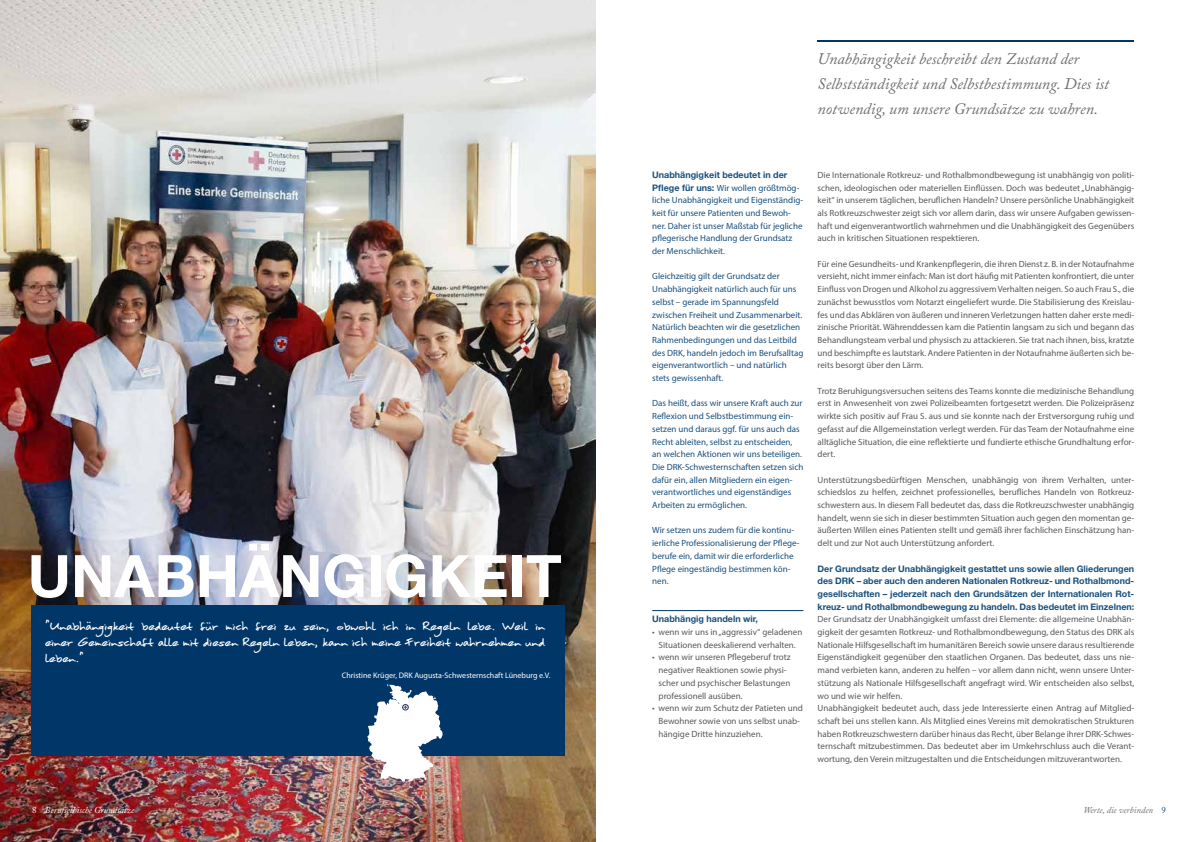
<style>
.page{position:relative;width:1191px;height:842px;background:#fff}
.page>*{position:absolute;margin:0;border:0;box-sizing:border-box;transform-origin:0 0}
.t1{font:700 58.5px "Helvetica Neue";color:#fff}
.t2{font:italic 16px/25.4px "Adobe Caslon Pro";color:#6d6e71}
.t3{font:13px/16px "Moan Hand";color:#fff;text-align:justify}
.t4{font:9px/12.7px "Myriad Pro";color:#58595b;text-align:justify}
.t5{font:9px/12.7px "Myriad Pro";color:#18507e}
.t6{font:700 9px/12.7px "Helvetica Neue";color:#18507e;text-align:justify}
.t7{font:italic 9px "Adobe Caslon Pro";color:#fff}
.t8{font:italic 9px "Adobe Caslon Pro";color:#6d6e71}
.t9{font:8px "Myriad Pro";color:#fff}
.s1{font-style:normal}
.s2{font-family:"Helvetica Neue";font-weight:700}
.s3{font-style:normal;color:#18507e}
</style>
<div class="page">
<hr style="left:817px;top:40px;width:317px;height:2px;background:#003768">
<hr style="left:652px;top:610px;width:151px;height:1px;background:#003768">
<img style="left:0;top:0;width:595px;height:842px">
<div style="left:31px;top:605px;width:533px;height:150px;background:#003768"></div>
<img style="left:367px;top:683px;width:75px;height:99px">
<h1 class="t1" style="left:28px;top:540px;width:535px">UNABHÄNGIGKEIT</h1>
<h3 class="t3" style="left:45px;top:617px;width:501px">„Unabhängigkeit bedeutet für mich frei zu sein, obwohl ich in Regeln lebe. Weil in einer Gemeinschaft alle mit diesen Regeln leben, kann ich meine Freiheit wahrnehmen und leben.“</h3>
<p class="t9" style="left:342px;top:670px;width:210px">Christine Krüger, DRK Augusta-Schwesternschaft Lüneburg e.V.</p>
<p class="t7" style="left:32px;top:804px;width:104px"><span class="s1">8</span> Berufsethische Grundsätze</p>
<h2 class="t2" style="left:817px;top:45px;width:293px">Unabhängigkeit beschreibt den Zustand der<br>Selbstständigkeit und Selbstbestimmung. Dies ist notwendig, um unsere Grundsätze zu wahren.</h2>
<p class="t6" style="left:652px;top:168px;width:137px">Unabhängigkeit bedeutet in der</p>
<p class="t5" style="left:652px;top:181px;width:152px"><span class="s2">Pflege für uns:</span> Wir wollen größtmög&shy;liche Unabhängigkeit und Eigenständig&shy;keit für unsere Patienten und Bewoh&shy;ner. Daher ist unser Maßstab für jegliche pflegerische Handlung der Grundsatz der Menschlichkeit.</p>
<p class="t5" style="left:652px;top:270px;width:153px">Gleichzeitig gilt der Grundsatz der Unabhängigkeit natürlich auch für uns selbst – gerade im Spannungsfeld zwischen Freiheit und Zusammenarbeit.<br>Natürlich beachten wir die gesetzlichen Rahmenbedingungen und das Leitbild des DRK, handeln jedoch im Berufsalltag eigenverantwortlich – und natürlich stets gewissenhaft.</p>
<p class="t5" style="left:652px;top:397px;width:153px">Das heißt, dass wir unsere Kraft auch zur Reflexion und Selbstbestimmung ein&shy;setzen und daraus ggf. für uns auch das Recht ableiten, selbst zu entscheiden, an welchen Aktionen wir uns beteiligen.<br>Die DRK-Schwesternschaften setzen sich dafür ein, allen Mitgliedern ein eigen&shy;verantwortliches und eigenständiges Arbeiten zu ermöglichen.</p>
<p class="t5" style="left:652px;top:524px;width:149px">Wir setzen uns zudem für die kontinu&shy;ierliche Professionalisierung der Pflege&shy;berufe ein, damit wir die erforderliche<br>Pflege eingeständig bestimmen kön&shy;nen.</p>
<p class="t6" style="left:652px;top:613px;width:107px">Unabhängig handeln wir,</p>
<p class="t4" style="left:652px;top:625px;width:152px;text-align:center">• wenn wir uns in „aggressiv“ geladenen<br>Situationen deeskalierend verhalten.</p>
<p class="t4" style="left:658px;top:651px;width:134px;text-align:left;text-indent:-6px">• wenn wir unseren Pflegeberuf trotz negativer Reaktionen sowie physi&shy;scher und psychischer Belastungen professionell ausüben.</p>
<p class="t4" style="left:658px;top:702px;width:146px;text-align:left;text-indent:-6px">• wenn wir zum Schutz der Patieten und<br>Bewohner sowie von uns selbst unab&shy;hängige Dritte hinzuziehen.</p>
<p class="t4" style="left:817px;top:168px;width:318px">Die Internationale Rotkreuz- und Rothalbmondbewegung ist unabhängig von politi&shy;schen, ideologischen oder materiellen Einflüssen. Doch was bedeutet „Unabhängig&shy;keit“ in unserem täglichen, beruflichen Handeln? Unsere persönliche Unabhängigkeit als Rotkreuzschwester zeigt sich vor allem darin, dass wir unsere Aufgaben gewissen&shy;haft und eigenverantwortlich wahrnehmen und die Unabhängigkeit des Gegenübers auch in kritischen Situationen respektieren.</p>
<p class="t4" style="left:817px;top:257px;width:318px">Für eine Gesundheits- und Krankenpflegerin, die ihren Dienst z. B. in der Notaufnahme versieht, nicht immer einfach: Man ist dort häufig mit Patienten konfrontiert, die unter Einfluss von Drogen und Alkohol zu aggressivem Verhalten neigen. So auch Frau S., die zunächst bewusstlos vom Notarzt eingeliefert wurde. Die Stabilisierung des Kreislau&shy;fes und das Abklären von äußeren und inneren Verletzungen hatten daher erste medi&shy;zinische Priorität. Währenddessen kam die Patientin langsam zu sich und begann das Behandlungsteam verbal und physisch zu attackieren. Sie trat nach ihnen, biss, kratzte und beschimpfte es lautstark. Andere Patienten in der Notaufnahme äußerten sich be&shy;reits besorgt über den Lärm.</p>
<p class="t4" style="left:817px;top:384px;width:318px">Trotz Beruhigungsversuchen seitens des Teams konnte die medizinische Behandlung erst in Anwesenheit von zwei Polizeibeamten fortgesetzt werden. Die Polizeipräsenz wirkte sich positiv auf Frau S. aus und sie konnte nach der Erstversorgung ruhig und gefasst auf die Allgemeinstation verlegt werden. Für das Team der Notaufnahme eine alltägliche Situation, die eine reflektierte und fundierte ethische Grundhaltung erfor&shy;dert.</p>
<p class="t4" style="left:817px;top:473px;width:318px">Unterstützungsbedürftigen Menschen, unabhängig von ihrem Verhalten, unter&shy;schiedslos zu helfen, zeichnet professionelles, berufliches Handeln von Rotkreuz&shy;schwestern aus. In diesem Fall bedeutet das, dass die Rotkreuzschwester unabhängig handelt, wenn sie sich in dieser bestimmten Situation auch gegen den momentan ge&shy;äußerten Willen eines Patienten stellt und gemäß ihrer fachlichen Einschätzung han&shy;delt und zur Not auch Unterstützung anfordert.</p>
<p class="t6" style="left:817px;top:562px;width:318px">Der Grundsatz der Unabhängigkeit gestattet uns sowie allen Gliederungen des DRK – aber auch den anderen Nationalen Rotkreuz- und Rothalbmond&shy;gesellschaften – jederzeit nach den Grundsätzen der Internationalen Rot&shy;kreuz- und Rothalbmondbewegung zu handeln. Das bedeutet im Einzelnen:</p>
<p class="t4" style="left:817px;top:613px;width:318px;text-align:left">Der Grundsatz der Unabhängigkeit umfasst drei Elemente: die allgemeine Unabhän&shy;gigkeit der gesamten Rotkreuz- und Rothalbmondbewegung, den Status des DRK als Nationale Hilfsgesellschaft im humanitären Bereich sowie unsere daraus resultierende Eigenständigkeit gegenüber den staatlichen Organen. Das bedeutet, dass uns nie&shy;mand verbieten kann, anderen zu helfen – vor allem dann nicht, wenn unsere Unter&shy;stützung als Nationale Hilfsgesellschaft angefragt wird. Wir entscheiden also selbst, wo und wie wir helfen.<br>Unabhängigkeit bedeutet auch, dass jede Interessierte einen Antrag auf Mitglied&shy;schaft bei uns stellen kann. Als Mitglied eines Vereins mit demokratischen Strukturen haben Rotkreuzschwestern darüber hinaus das Recht, über Belange ihrer DRK-Schwes&shy;ternschaft mitzubestimmen. Das bedeutet aber im Umkehrschluss auch die Verant&shy;wortung, den Verein mitzugestalten und die Entscheidungen mitzuverantworten.</p>
<p class="t8" style="left:1083px;top:804px;width:84px">Werte, die verbinden <span class="s3">9</span></p>
</div>
